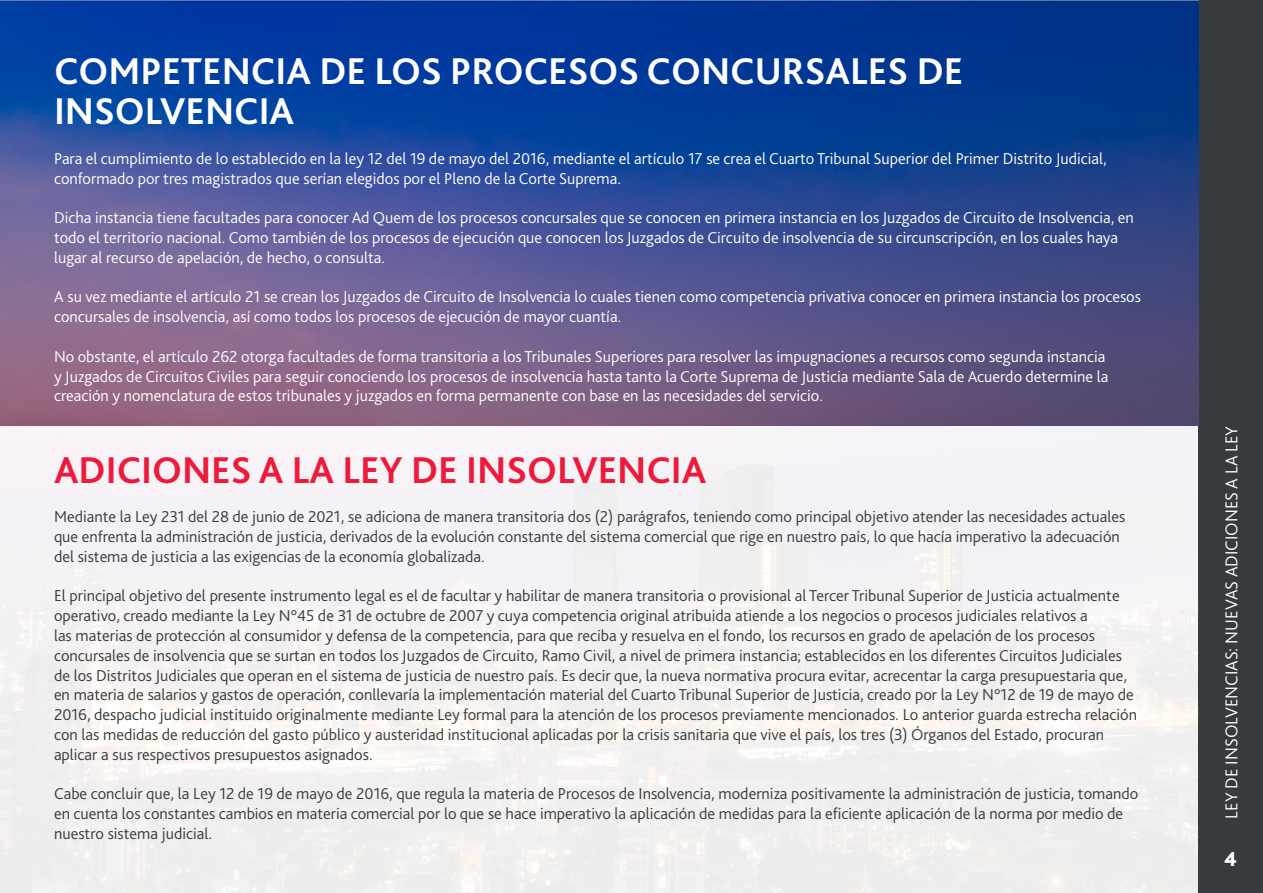
<style>
.page{position:relative;width:1263px;height:893px;background:#fff}
.page>*{position:absolute;margin:0;border:0;box-sizing:border-box;transform-origin:0 0}
.t1{font:700 39px/40.5px "Bliss Pro";color:#fff}
.t2{font:700 39px "Bliss Pro";color:#ed1a3b}
.t3{font:800 21px "Bliss Pro";color:#fff}
.t4{font:300 18px "Bliss Pro";color:#fff}
.t5{font:300 16.5px/19.8px "Bliss Pro";color:#373b3d}
.t6{font:300 16.5px/19.8px "Bliss Pro";color:#fff}
</style>
<div class="page">
<div style="left:1198px;top:0;width:65px;height:893px;background:#373b3d"></div>
<svg style="left:0;top:0;width:1198px;height:426px;background:#3c4d91"></svg>
<h1 class="t1" style="left:54px;top:50px;width:911px">COMPETENCIA DE LOS PROCESOS CONCURSALES DE<br>INSOLVENCIA</h1>
<p class="t6" style="left:54px;top:148px;width:1054px">Para el cumplimiento de lo establecido en la ley 12 del 19 de mayo del 2016, mediante el artículo 17 se crea el Cuarto Tribunal Superior del Primer Distrito Judicial, conformado por tres magistrados que serían elegidos por el Pleno de la Corte Suprema.</p>
<p class="t6" style="left:54px;top:207px;width:1081px">Dicha instancia tiene facultades para conocer Ad Quem de los procesos concursales que se conocen en primera instancia en los Juzgados de Circuito de Insolvencia, en todo el territorio nacional. Como también de los procesos de ejecución que conocen los Juzgados de Circuito de insolvencia de su circunscripción, en los cuales haya lugar al recurso de apelación, de hecho, o consulta.</p>
<p class="t6" style="left:54px;top:287px;width:1088px">A su vez mediante el artículo 21 se crean los Juzgados de Circuito de Insolvencia lo cuales tienen como competencia privativa conocer en primera instancia los procesos concursales de insolvencia, así como todos los procesos de ejecución de mayor cuantía.</p>
<p class="t6" style="left:54px;top:346px;width:1056px">N o obstante, el artículo 262 otorga facultades de forma transitoria a los Tribunales Superiores para resolver las impugnaciones a recursos como segunda instancia y Juzgados de Circuitos Civiles para seguir conociendo los procesos de insolvencia hasta tanto la Corte Suprema de Justicia mediante Sala de Acuerdo determine la creación y nomenclatura de estos tribunales y juzgados en forma permanente con base en las necesidades del servicio.</p>
<h1 class="t2" style="left:54px;top:445px;width:654px">ADICIONES A LA LEY DE INSOLVENCIA</h1>
<p class="t5" style="left:54px;top:506px;width:1073px">Mediante la Ley 231 del 28 de junio de 2021, se adiciona de manera transitoria dos (2) parágrafos, teniendo como principal objetivo atender las necesidades actuales que enfrenta la administración de justicia, derivados de la evolución constante del sistema comercial que rige en nuestro país, lo que hacía imperativo la adecuación del sistema de justicia a las exigencias de la economía globalizada.</p>
<p class="t5" style="left:54px;top:586px;width:1084px">El principal objetivo del presente instrumento legal es el de facultar y habilitar de manera transitoria o provisional al Tercer Tribunal Superior de Justicia actualmente operativo, creado mediante la Ley N °45 de 31 de octubre de 2007 y cuya competencia original atribuida atiende a los negocios o procesos judiciales relativos a<br>las materias de protección al consumidor y defensa de la competencia, para que reciba y resuelva en el fondo, los recursos en grado de apelación de los procesos concursales de insolvencia que se surtan en todos los Juzgados de Circuito, Ramo Civil, a nivel de primera instancia; establecidos en los diferentes Circuitos Judiciales de los Distritos Judiciales que operan en el sistema de justicia de nuestro país. Es decir que, la nueva normativa procura evitar, acrecentar la carga presupuestaria que, en materia de salarios y gastos de operación, conllevaría la implementación material del Cuarto Tribunal Superior de Justicia, creado por la Ley N°12 de 19 de mayo de 2016, despacho judicial instituido originalmente mediante Ley formal para la atención de los procesos previamente mencionados. Lo anterior guarda estrecha relación con las medidas de reducción del gasto público y austeridad institucional aplicadas por la crisis sanitaria que vive el país, los tres (3) Órganos del Estado, procuran aplicar a sus respectivos presupuestos asignados.</p>
<p class="t5" style="left:54px;top:784px;width:1086px">Cabe concluir que, la Ley 12 de 19 de mayo de 2016, que regula la materia de Procesos de Insolvencia, moderniza positivamente la administración de justicia, tomando en cuenta los constantes cambios en materia comercial por lo que se hace imperativo la aplicación de medidas para la eficiente aplicación de la norma por medio de nuestro sistema judicial.</p>
<p class="t4" style="left:1220px;top:819px;width:394px;rotate:-90deg">Ley de Insolvencias: N uevas adiciones a la ley</p>
<p class="t3" style="left:1224px;top:845px;width:14px">4</p>
</div>
